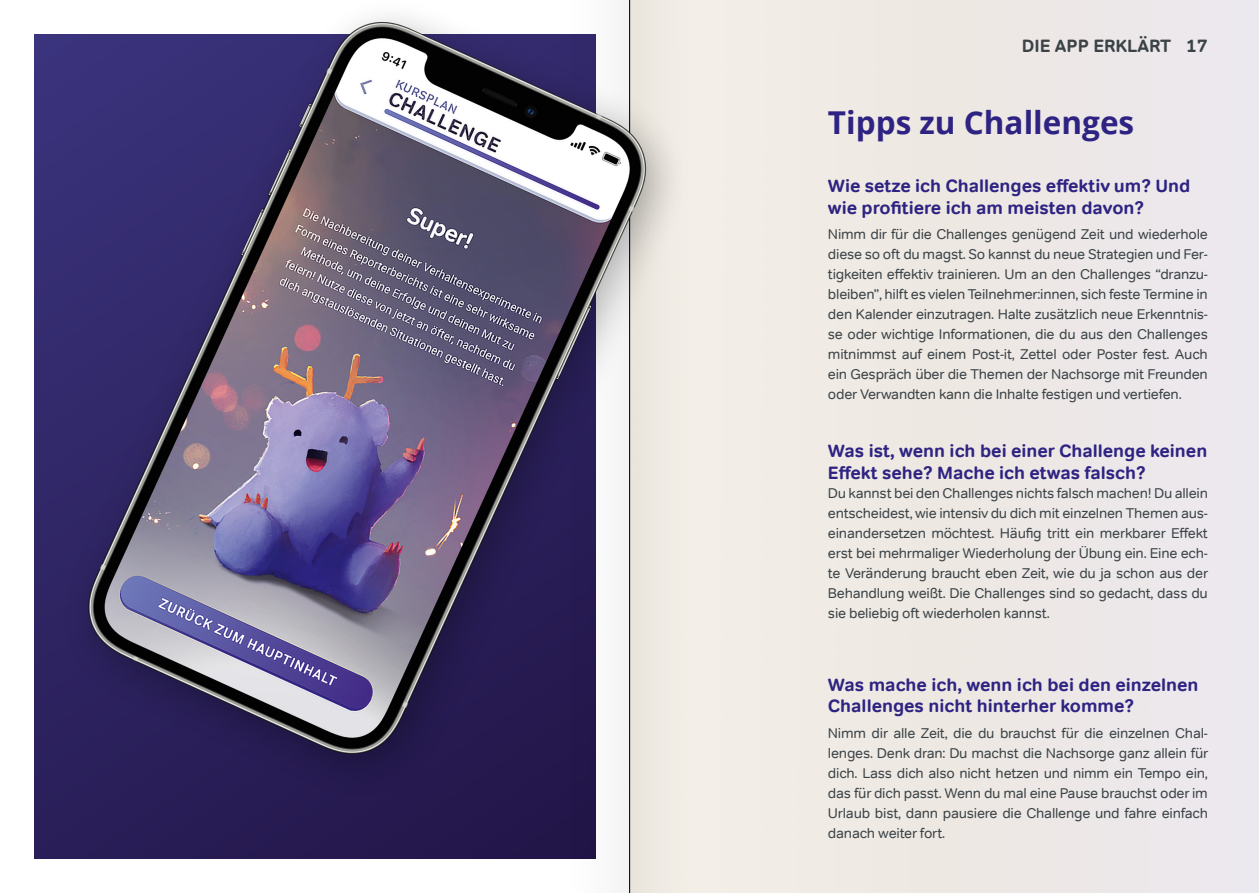
<style>
.page{position:relative;width:1259px;height:893px;background:#fff}
.page>*{position:absolute;margin:0;border:0;box-sizing:border-box;transform-origin:0 0}
.t1{font:700 31.5px "Open Sans";color:#2e2382}
.t2{font:700 18px/21.6px "Tondo";color:#2e2382}
.Page_Info{font:700 18px "Tondo";color:#3b4347}
.Body_Text{font:14.25px/20px "Tondo";letter-spacing:-.015em;color:#3b4347;text-align:justify}
</style>
<div class="page">
<div style="left:34px;top:34px;width:561px;height:825px;background:linear-gradient(to bottom,#3b347f,#281d56)"></div>
<img style="left:560px;top:0;width:138px;height:893px">
<hr style="left:629px;top:0;width:1px;height:893px;background:#000">
<div style="left:60px;top:0;width:629px;height:801px;background:#000;opacity:.3"></div>
<img style="left:88px;top:19px;width:559px;height:739px">
<p class="Page_Info" style="left:1022px;top:35px;width:151px">DIE APP ERKLÄRT</p>
<p class="Page_Info" style="left:1186px;top:35px;width:23px">17</p>
<p class="t1" style="left:828px;top:101px;width:308px">Tipps zu Challenges</p>
<p class="t2" style="left:828px;top:175px;width:364px">Wie setze ich Challenges effektiv um? Und wie profitiere ich am meisten davon?</p>
<p class="Body_Text" style="left:828px;top:224px;width:381px">Nimm dir für die Challenges genügend Zeit und wiederhole diese so oft du magst. So kannst du neue Strategien und Fer&shy;tigkeiten effektiv trainieren. Um an den Challenges “dranzu&shy;bleiben”, hilft es vielen Teilnehmer:innen, sich feste Termine in den Kalender einzutragen. Halte zusätzlich neue Erkenntnis&shy;se oder wichtige Informationen, die du aus den Challenges mitnimmst auf einem Post-it, Zettel oder Poster fest. Auch ein Gespräch über die Themen der Nachsorge mit Freunden oder Verwandten kann die Inhalte festigen und vertiefen.</p>
<p class="t2" style="left:828px;top:440px;width:381px">Was ist, wenn ich bei einer Challenge keinen<br>Effekt sehe? Mache ich etwas falsch?</p>
<p class="Body_Text" style="left:828px;top:484px;width:382px">Du kannst bei den Challenges nichts falsch machen! Du allein entscheidest, wie intensiv du dich mit einzelnen Themen aus&shy;einandersetzen möchtest. Häufig tritt ein merkbarer Effekt erst bei mehrmaliger Wiederholung der Übung ein. Eine ech&shy;te Veränderung braucht eben Zeit, wie du ja schon aus der Behandlung weißt. Die Challenges sind so gedacht, dass du sie beliebig oft wiederholen kannst.</p>
<p class="t2" style="left:828px;top:674px;width:372px">Was mache ich, wenn ich bei den einzelnen<br>Challenges nicht hinterher komme?</p>
<p class="Body_Text" style="left:828px;top:723px;width:382px">Nimm dir alle Zeit, die du brauchst für die einzelnen Chal&shy;lenges. Denk dran: Du machst die Nachsorge ganz allein für dich. Lass dich also nicht hetzen und nimm ein Tempo ein, das für dich passt. Wenn du mal eine Pause brauchst oder im Urlaub bist, dann pausiere die Challenge und fahre einfach danach weiter fort.</p>
</div>
